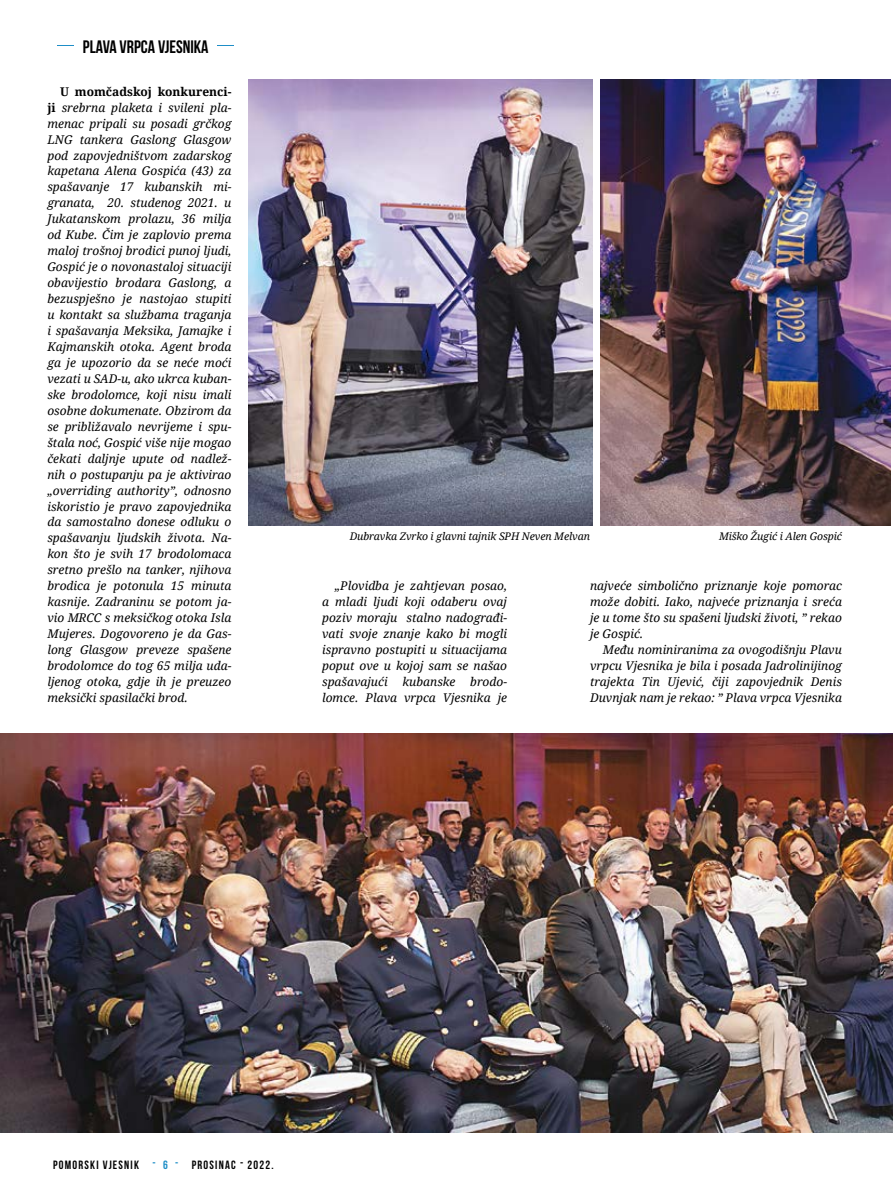
<style>
.page{position:relative;width:893px;height:1191px;background:#fff}
.page>*{position:absolute;margin:0;border:0;box-sizing:border-box;transform-origin:0 0}
.t1{font:700 18px "Bebas Neue";color:#000}
.t2{font:italic 12px/15.9px "Droid Serif";color:#000;text-align:justify}
.t3{font:700 12px "Bebas Neue";letter-spacing:.1em;color:#000}
.t4{font:italic 10.5px "Droid Serif";letter-spacing:-.01em;color:#000}
.s1{font-weight:300;color:#1e8ec7}
.s2{font-weight:700;font-style:normal}
.s3{color:#1e8ec7}
</style>
<div class="page">
<img style="left:0;top:733px;width:893px;height:399px">
<img style="left:248px;top:80px;width:345px;height:446px">
<img style="left:600px;top:80px;width:291px;height:446px">
<h1 class="t1" style="left:54px;top:37px;width:185px"><span class="s1">-</span> PLAVA VRPCA VJESNIKA <span class="s1">-</span></h1>
<p class="t2" style="left:47px;top:83px;width:186px;text-indent:13px"><span class="s2">U momčadskoj konkurenci&shy;ji</span> srebrna plaketa i svileni pla&shy;menac pripali su posadi grčkog LNG tankera Gaslong Glasgow pod zapovjedništvom zadarskog kapetana Alena Gospića (43) za spašavanje 17 kubanskih mi&shy;granata, 20. studenog 2021. u Jukatanskom prolazu, 36 milja od Kube. Čim je zaplovio prema maloj trošnoj brodici punoj ljudi, Gospić je o novonastaloj situaciji obavijestio brodara Gaslong, a bezuspješno je nastojao stupiti u kontakt sa službama traganja i spašavanja Meksika, Jamajke i Kajmanskih otoka. Agent broda ga je upozorio da se neće moći vezati u SAD-u, ako ukrca kuban&shy;ske brodolomce, koji nisu imali osobne dokumenate. Obzirom da se približavalo nevrijeme i spu&shy;štala noć, Gospić više nije mogao čekati daljnje upute od nadlež&shy;nih o postupanju pa je aktivirao „overriding authority”, odnosno iskoristio je pravo zapovjednika da samostalno donese odluku o spašavanju ljudskih života. Na&shy;kon što je svih 17 brodolomaca sretno prešlo na tanker, njihova brodica je potonula 15 minuta kasnije. Zadraninu se potom ja&shy;vio MRCC s meksičkog otoka Isla Mujeres. Dogovoreno je da Gas&shy;long Glasgow preveze spašene brodolomce do tog 65 milja uda&shy;ljenog otoka, gdje ih je preuzeo meksički spasilački brod.</p>
<p class="t4" style="left:350px;top:529px;width:242px">Dubravka Zvrko i glavni tajnik SPH Neven Melvan</p>
<p class="t4" style="left:719px;top:529px;width:124px">Miško Žugić i Alen Gospić</p>
<p class="t2" style="left:322px;top:578px;width:186px;text-indent:13px">„Plovidba je zahtjevan posao, a mladi ljudi koji odaberu ovaj poziv moraju stalno nadograđi&shy;vati svoje znanje kako bi mogli ispravno postupiti u situacijama poput ove u kojoj sam se našao spašavajući kubanske brodo&shy;lomce. Plava vrpca Vjesnika je</p>
<p class="t2" style="left:590px;top:577px;width:253px">najveće simbolično priznanje koje pomorac može dobiti. Iako, najveće priznanja i sreća je u tome što su spašeni ljudski životi, ” rekao je Gospić.</p>
<p class="t2" style="left:590px;top:641px;width:253px;text-indent:13px">Među nominiranima za ovogodišnju Plavu vrpcu Vjesnika je bila i posada Jadrolinijinog trajekta Tin Ujević, čiji zapovjednik Denis Duvnjak nam je rekao: ” Plava vrpca Vjesnika</p>
<p class="t3" style="left:53px;top:1157px;width:222px">POMORSKI VJESNIK <span class="s3">- 6 -</span> PROSINAC - 2022.</p>
</div>
